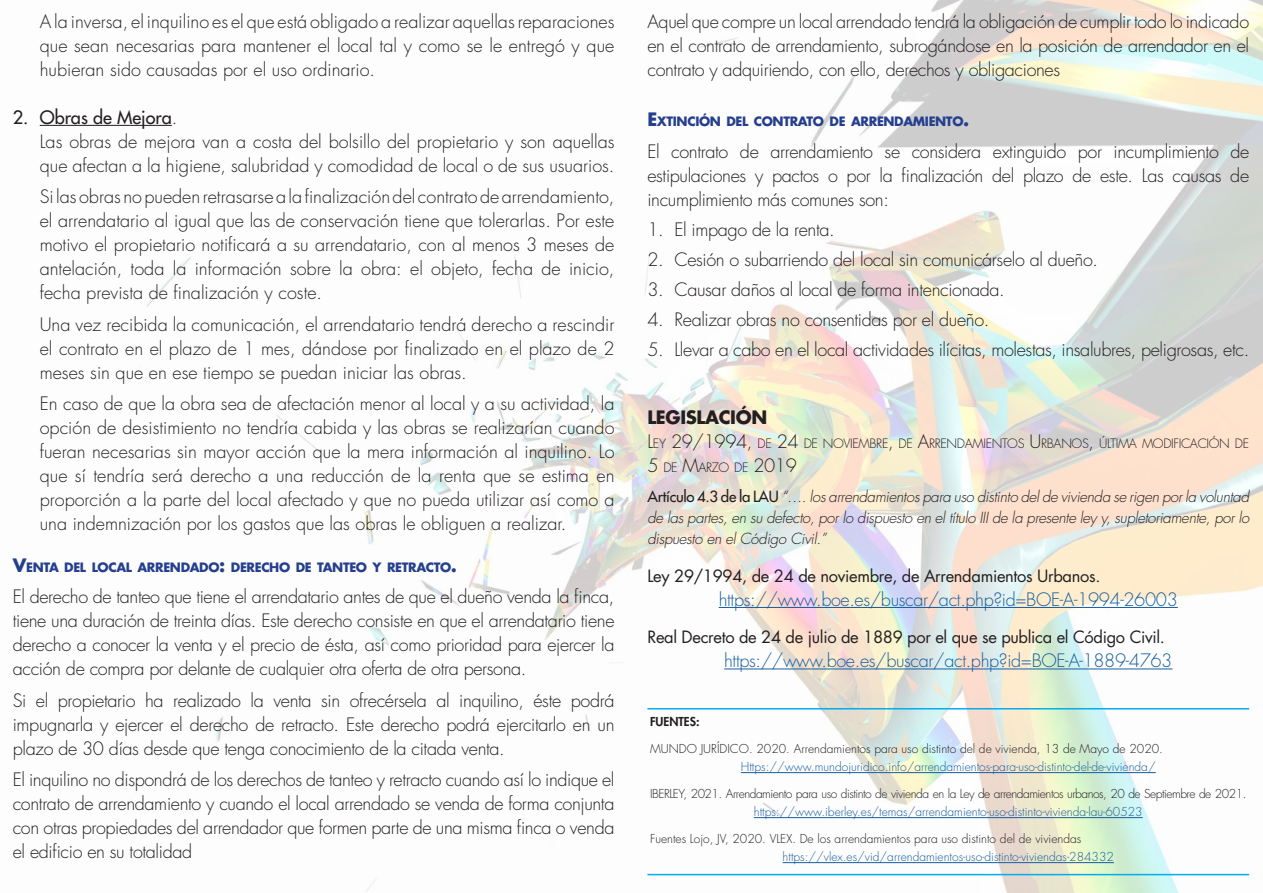
<style>
.page{position:relative;width:1263px;height:893px;background:#fff}
.page>*{position:absolute;margin:0;border:0;box-sizing:border-box;transform-origin:0 0}
.t1{font:300 18px/24px "Futura Std";letter-spacing:-.02em;color:#231f20;text-align:justify}
.t2{font:300 18px/24px "Futura Std";color:#231f20}
.t3{font:300 18px "Futura Std";letter-spacing:-.02em;color:#175d9e}
.t4{font:500 18px "Futura Std";color:#231f20}
.t5{font:700 18px "Futura Std";letter-spacing:-.02em;color:#231f20}
.t6{font:16.5px "Futura Std";letter-spacing:-.02em;color:#231f20}
.t7{font:italic 300 15px/21px "Futura Std";letter-spacing:-.02em;color:#231f20;text-align:justify}
.t8{font:300 12.6px/24px "Futura Std";letter-spacing:-.03em;color:#231f20}
.t9{font:700 12.6px "Futura Std";letter-spacing:-.03em;color:#253f8e}
.t10{font:300 12px/18px "Futura Std";letter-spacing:-.04em;color:#231f20;text-align:center}
.t11{font:300 12px "Futura Std";color:#231f20}
.t12{font:300 12px "Futura Std";color:#175d9e}
.t13{font:800 12px "Futura Std";color:#231f20}
.s1{font-weight:300}
.s2{font-size:18px}
.s3{font-weight:500;font-style:normal}
.s4{color:#175d9e}
</style>
<div class="page">
<img style="left:39px;top:0;width:1224px;height:893px">
<hr style="left:40px;top:125px;width:132px;height:1px;background:#231f20">
<hr style="left:719px;top:607px;width:459px;height:1px;background:#175d9e">
<hr style="left:724px;top:668px;width:448px;height:1px;background:#175d9e">
<hr style="left:647px;top:708px;width:602px;height:1px;background:#00aeef">
<hr style="left:647px;top:874px;width:602px;height:1px;background:#00aeef">
<hr style="left:741px;top:772px;width:415px;height:1px;background:#175d9e">
<hr style="left:754px;top:817px;width:389px;height:1px;background:#175d9e">
<hr style="left:783px;top:862px;width:331px;height:1px;background:#175d9e">
<p class="t1" style="left:40px;top:10px;width:576px">A la inversa, el inquilino es el que está obligado a realizar aquellas reparaciones que sean necesarias para mantener el local tal y como se le entregó y que hubieran sido causadas por el uso ordinario.</p>
<p class="t4" style="left:13px;top:106px;width:166px">2. Obras de Mejora<span class="s1">.</span></p>
<p class="t2" style="left:40px;top:130px;width:576px">Las obras de mejora van a costa del bolsillo del propietario y son aquellas que afectan a la higiene, salubridad y comodidad de local o de sus usuarios.</p>
<p class="t1" style="left:40px;top:185px;width:576px">Si las obras no pueden retrasarse a la finalización del contrato de arrendamiento, el arrendatario al igual que las de conservación tiene que tolerarlas. Por este motivo el propietario notificará a su arrendatario, con al menos 3 meses de antelación, toda la información sobre la obra: el objeto, fecha de inicio, fecha prevista de finalización y coste.</p>
<p class="t1" style="left:40px;top:313px;width:576px">Una vez recibida la comunicación, el arrendatario tendrá derecho a rescindir el contrato en el plazo de 1 mes, dándose por finalizado en el plazo de 2 meses sin que en ese tiempo se puedan iniciar las obras.</p>
<p class="t1" style="left:40px;top:392px;width:576px">En caso de que la obra sea de afectación menor al local y a su actividad, la opción de desistimiento no tendría cabida y las obras se realizarían cuando fueran necesarias sin mayor acción que la mera información al inquilino. Lo que sí tendría será derecho a una reducción de la renta que se estima en proporción a la parte del local afectado y que no pueda utilizar así como a una indemnización por los gastos que las obras le obliguen a realizar.</p>
<p class="t9" style="left:13px;top:559px;width:446px"><span class="s2">V</span>ENTA DEL LOCAL ARRENDADO<span class="s2">:</span> DERECHO DE TANTEO Y RETRACTO<span class="s2">.</span></p>
<p class="t1" style="left:13px;top:585px;width:603px">El derecho de tanteo que tiene el arrendatario antes de que el dueño venda la finca, tiene una duración de treinta días. Este derecho consiste en que el arrendatario tiene derecho a conocer la venta y el precio de ésta, así como prioridad para ejercer la acción de compra por delante de cualquier otra oferta de otra persona.</p>
<p class="t1" style="left:13px;top:689px;width:603px">Si el propietario ha realizado la venta sin ofrecérsela al inquilino, éste podrá impugnarla y ejercer el derecho de retracto. Este derecho podrá ejercitarlo en un plazo de 30 días desde que tenga conocimiento de la citada venta.</p>
<p class="t1" style="left:13px;top:768px;width:603px">El inquilino no dispondrá de los derechos de tanteo y retracto cuando así lo indique el contrato de arrendamiento y cuando el local arrendado se venda de forma conjunta con otras propiedades del arrendador que formen parte de una misma finca o venda el edificio en su totalidad</p>
<p class="t1" style="left:647px;top:10px;width:603px">Aquel que compre un local arrendado tendrá la obligación de cumplir todo lo indicado en el contrato de arrendamiento, subrogándose en la posición de arrendador en el contrato y adquiriendo, con ello, derechos y obligaciones</p>
<p class="t9" style="left:647px;top:113px;width:323px"><span class="s2">E</span>XTINCIÓN DEL CONTRATO DE ARRENDAMIENTO<span class="s2">.</span></p>
<p class="t1" style="left:647px;top:140px;width:603px">El contrato de arrendamiento se considera extinguido por incumplimiento de estipulaciones y pactos o por la finalización del plazo de este. Las causas de incumplimiento más comunes son:</p>
<p class="t1" style="left:647px;top:218px;width:189px">1. El impago de la renta.</p>
<p class="t1" style="left:647px;top:248px;width:452px">2. Cesión o subarriendo del local sin comunicárselo al dueño.</p>
<p class="t1" style="left:647px;top:278px;width:359px">3. Causar daños al local de forma intencionada.</p>
<p class="t1" style="left:647px;top:308px;width:343px">4. Realizar obras no consentidas por el dueño.</p>
<p class="t1" style="left:647px;top:338px;width:603px">5. Llevar a cabo en el local actividades ilícitas, molestas, insalubres, peligrosas, etc.</p>
<p class="t5" style="left:647px;top:405px;width:121px">LEGISLACIÓN</p>
<p class="t8" style="left:647px;top:432px;width:603px"><span class="s2">L</span>EY <span class="s2">29/1994,</span> DE <span class="s2">24</span> DE NOVIEMBRE<span class="s2">,</span> DE <span class="s2">A</span>RRENDAMIENTOS <span class="s2">U</span>RBANOS<span class="s2">,</span> ÚLTIMA MODIFICACIÓN DE<br><span class="s2">5</span> DE <span class="s2">M</span>ARZO DE <span class="s2">2019</span></p>
<p class="t7" style="left:647px;top:487px;width:603px"><span class="s3">Artículo 4.3 de la LAU</span> “…. los arrendamientos para uso distinto del de vivienda se rigen por la voluntad de las partes, en su defecto, por lo dispuesto en el título III de la presente ley y, supletoriamente, por lo dispuesto en el Código Civil.”</p>
<p class="t6" style="left:647px;top:565px;width:454px">Ley 29/1994, de 24 de noviembre, de Arrendamientos Urbanos.</p>
<p class="t3" style="left:719px;top:588px;width:461px">https://www.boe.es/buscar/act.php?id=BOE-A-1994-26003</p>
<p class="t6" style="left:647px;top:627px;width:519px">Real Decreto de 24 de julio de 1889 por el que se publica el Código Civil.</p>
<p class="t3" style="left:724px;top:650px;width:450px">https://www.boe.es/buscar/act.php?id=BOE-A-1889-4763</p>
<p class="t13" style="left:650px;top:714px;width:51px">FUENTES:</p>
<p class="t11" style="left:650px;top:742px;width:514px">MUNDO JURÍDICO. 2020. Arrendamientos para uso distinto del de vivienda, 13 de Mayo de 2020.</p>
<p class="t12" style="left:741px;top:760px;width:416px">Https://www.mundojuridico.info/arrendamientos-para-uso-distinto-del-de-vivienda/</p>
<p class="t10" style="left:650px;top:785px;width:598px">IBERLEY, 2021. Arrendamiento para uso distinto de vivienda en la Ley de arrendamientos urbanos, 20 de Septiembre de 2021. <span class="s4">https://www.iberley.es/temas/arrendamiento-uso-distinto-vivienda-lau-60523</span></p>
<p class="t11" style="left:650px;top:832px;width:433px">Fuentes Lojo, JV, 2020. VLEX. De los arrendamientos para uso distinto del de viviendas</p>
<p class="t12" style="left:783px;top:850px;width:333px">https://vlex.es/vid/arrendamientos-uso-distinto-viviendas-284332</p>
</div>
